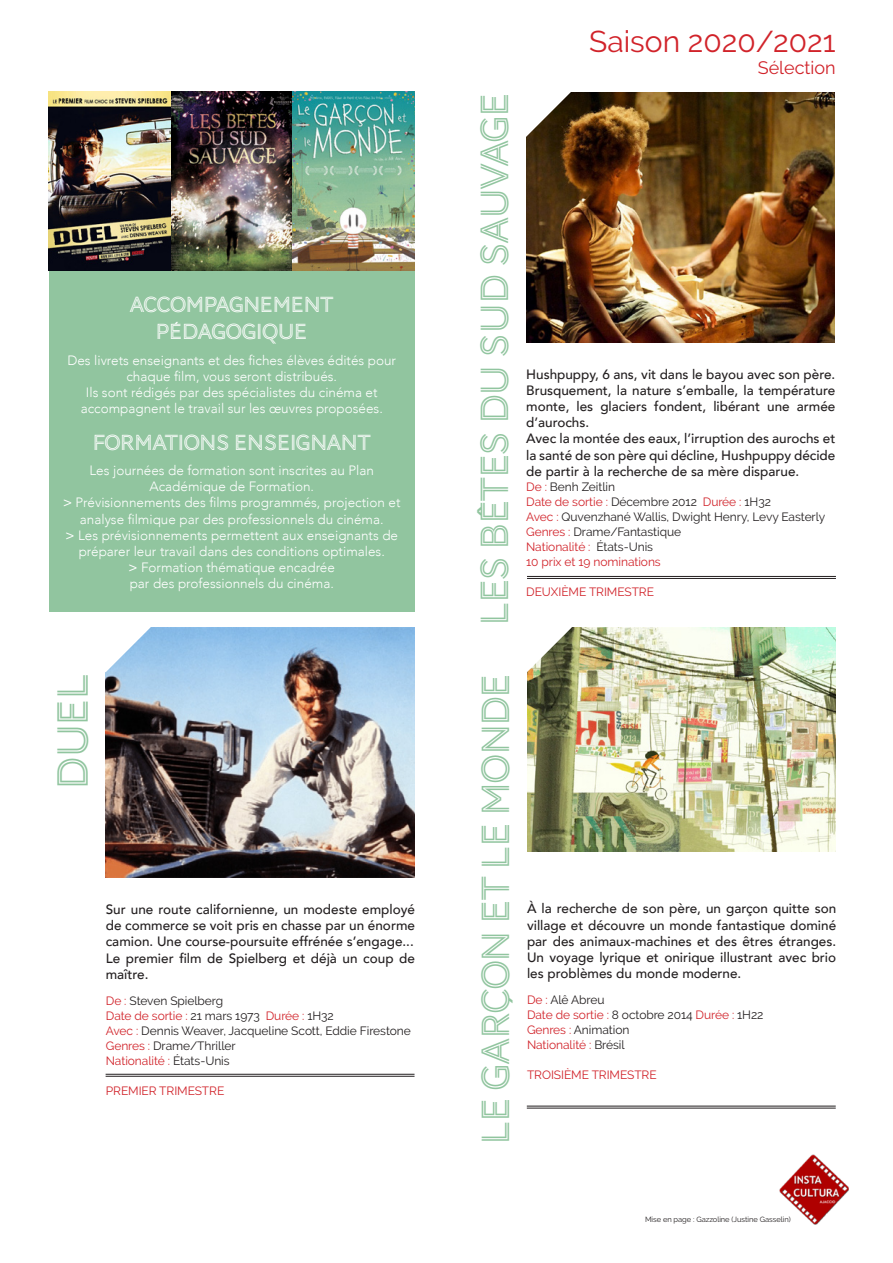
<style>
.page{position:relative;width:893px;height:1263px;background:#fff}
.page>*{position:absolute;margin:0;border:0;box-sizing:border-box;transform-origin:0 0}
.t1{font:45px "AW Conqueror Inline";color:#91c59f}
.t2{font:40.5px "AW Conqueror Inline";letter-spacing:-.05em;color:#91c59f}
.t3{font:30px "Raleway";color:#d1232a}
.t4{font:22.5px/27px "AW Conqueror Inline";letter-spacing:-.05em;color:#fff;text-align:center}
.t5{font:18px "Raleway";color:#d1232a}
.t6{font:500 13.5px/16.2px "Avenir";color:#231f20;text-align:justify}
.t7{font:300 13.5px/16.2px "Avenir";color:#fff;text-align:center}
.t8{font:12px "Raleway";letter-spacing:-.005em;color:#d1232a}
.t9{font:12px "Raleway";letter-spacing:-.005em;color:#231f20}
.t10{font:7.5px "Raleway";letter-spacing:-.005em;color:#231f20}
.s1{font-weight:500}
.s2{color:#d1232a}
.s3{color:#231f20}
</style>
<div class="page">
<img style="left:527px;top:627px;width:309px;height:225px">
<hr style="left:106px;top:1076px;width:309px;height:1px;background:#231f20">
<hr style="left:106px;top:1074px;width:309px;height:1px;background:#231f20">
<hr style="left:527px;top:1107px;width:309px;height:1px;background:#231f20">
<hr style="left:527px;top:1105px;width:309px;height:1px;background:#231f20">
<hr style="left:527px;top:578px;width:309px;height:1px;background:#231f20">
<hr style="left:527px;top:576px;width:309px;height:1px;background:#231f20">
<svg style="left:527px;top:627px;width:45px;height:45px"></svg>
<img style="left:106px;top:628px;width:309px;height:249px">
<svg style="left:106px;top:627px;width:45px;height:45px"></svg>
<img style="left:779px;top:1155px;width:70px;height:70px">
<img style="left:526px;top:92px;width:309px;height:250px">
<svg style="left:526px;top:92px;width:45px;height:45px"></svg>
<div style="left:49px;top:271px;width:366px;height:341px;background:#91c59f"></div>
<img style="left:49px;top:91px;width:366px;height:179px">
<p class="t4" style="left:130px;top:293px;width:206px">ACCOMPAGNEMENT<br>PÉDAGOGIQUE</p>
<p class="t7" style="left:67px;top:352px;width:330px">Des livrets enseignants et des fiches élèves édités pour chaque film, vous seront distribués.</p>
<p class="t7" style="left:81px;top:384px;width:304px">Ils sont rédigés par des spécialistes du cinéma et accompagnent le travail sur les œuvres proposées.</p>
<p class="t4" style="left:92px;top:430px;width:280px">FORMATIONS ENSEIGNANT</p>
<p class="t7" style="left:90px;top:462px;width:286px">Les journées de formation sont inscrites au Plan<br>Académique de Formation.</p>
<p class="t7" style="left:63px;top:495px;width:339px"><span class="s1">&gt;</span> Prévisionnements des films programmés, projection et analyse filmique par des professionnels du cinéma.</p>
<p class="t7" style="left:65px;top:527px;width:334px"><span class="s1">&gt;</span> Les prévisionnements permettent aux enseignants de préparer leur travail dans des conditions optimales.</p>
<p class="t7" style="left:129px;top:559px;width:208px"><span class="s1">&gt;</span> Formation thématique encadrée</p>
<p class="t7" style="left:130px;top:576px;width:206px">par des professionnels du cinéma.</p>
<p class="t2" style="left:476px;top:626px;width:536px;rotate:-90deg">LES BÊTES DU SUD SAUVAGE</p>
<p class="t3" style="left:589px;top:24px;width:248px">Saison 2020/2021</p>
<p class="t5" style="left:758px;top:57px;width:79px">Sélection</p>
<p class="t6" style="left:526px;top:365px;width:311px">Hushpuppy, 6 ans, vit dans le bayou avec son père.</p>
<p class="t6" style="left:526px;top:381px;width:311px">Brusquement, la nature s’emballe, la température monte, les glaciers fondent, libérant une armée d’aurochs.</p>
<p class="t6" style="left:526px;top:430px;width:311px">Avec la montée des eaux, l’irruption des aurochs et la santé de son père qui décline, Hushpuppy décide de partir à la recherche de sa mère disparue.</p>
<p class="t9" style="left:526px;top:479px;width:91px"><span class="s2">De :</span> Benh Zeitlin</p>
<p class="t8" style="left:526px;top:494px;width:246px">Date de sortie : <span class="s3">Décembre 2012</span> Durée : <span class="s3">1H32</span></p>
<p class="t9" style="left:526px;top:509px;width:301px"><span class="s2">Avec :</span> Quvenzhané Wallis, Dwight Henry, Levy Easterly</p>
<p class="t9" style="left:526px;top:524px;width:157px"><span class="s2">Genres :</span> Drame/Fantastique</p>
<p class="t8" style="left:526px;top:539px;width:128px">Nationalité : <span class="s3">États-Unis</span></p>
<p class="t8" style="left:526px;top:554px;width:136px">10 prix et 19 nominations</p>
<p class="t8" style="left:526px;top:584px;width:129px">DEUXIÈME TRIMESTRE</p>
<p class="t1" style="left:52px;top:789px;width:119px;rotate:-90deg">DUEL</p>
<p class="t2" style="left:477px;top:1144px;width:474px;rotate:-90deg">LE GARÇON ET LE MONDE</p>
<p class="t6" style="left:106px;top:900px;width:311px">Sur une route californienne, un modeste employé de commerce se voit pris en chasse par un énorme camion. Une course-poursuite effrénée s’engage...</p>
<p class="t6" style="left:106px;top:949px;width:311px">Le premier film de Spielberg et déjà un coup de maître.</p>
<p class="t9" style="left:106px;top:993px;width:119px"><span class="s2">De :</span> Steven Spielberg</p>
<p class="t8" style="left:106px;top:1008px;width:230px">Date de sortie : <span class="s3">21 mars 1973</span> Durée : <span class="s3">1H32</span></p>
<p class="t9" style="left:106px;top:1023px;width:307px"><span class="s2">Avec :</span> Dennis Weaver, Jacqueline Scott, Eddie Firestone</p>
<p class="t9" style="left:106px;top:1038px;width:131px"><span class="s2">Genres :</span> Drame/Thriller</p>
<p class="t8" style="left:106px;top:1053px;width:125px">Nationalité : <span class="s3">États-Unis</span></p>
<p class="t8" style="left:106px;top:1083px;width:120px">PREMIER TRIMESTRE</p>
<p class="t6" style="left:527px;top:900px;width:311px">À la recherche de son père, un garçon quitte son village et découvre un monde fantastique dominé par des animaux-machines et des êtres étranges.<br>Un voyage lyrique et onirique illustrant avec brio les problèmes du monde moderne.</p>
<p class="t9" style="left:527px;top:993px;width:79px"><span class="s2">De :</span> Alê Abreu</p>
<p class="t8" style="left:527px;top:1008px;width:238px">Date de sortie : <span class="s3">8 octobre 2014</span> Durée : <span class="s3">1H22</span></p>
<p class="t9" style="left:527px;top:1023px;width:104px"><span class="s2">Genres :</span> Animation</p>
<p class="t8" style="left:527px;top:1038px;width:99px">Nationalité : <span class="s3">Brésil</span></p>
<p class="t8" style="left:527px;top:1068px;width:131px">TROISIÈME TRIMESTRE</p>
<p class="t10" style="left:645px;top:1214px;width:147px">Mise en page : Gazzoline (Justine Gasselin)</p>
</div>
